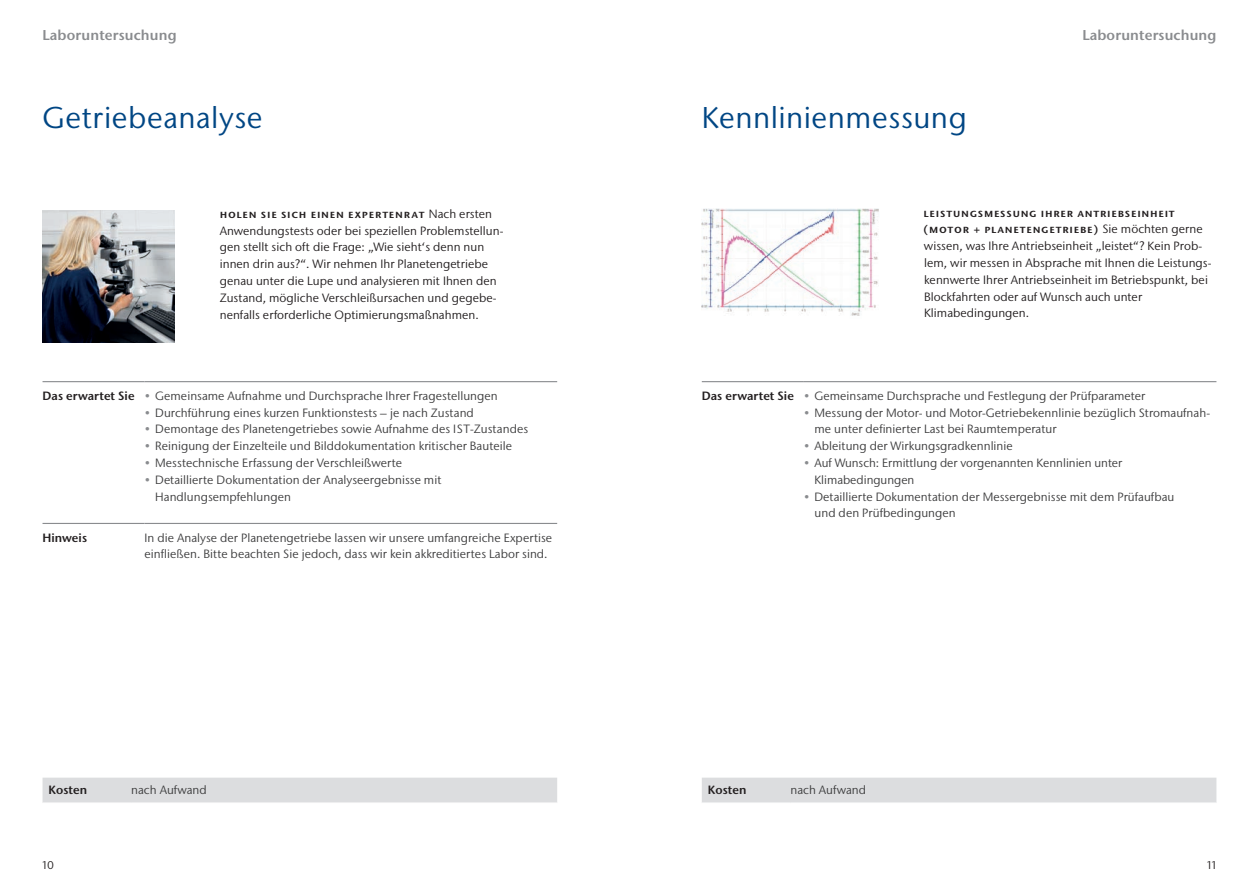
<style>
.page{position:relative;width:1259px;height:893px;background:#fff}
.page>*{position:absolute;margin:0;border:0;box-sizing:border-box;transform-origin:0 0}
.t1{font:30px "Stone Sans IIITC Std";letter-spacing:.015em;color:#004684}
.t2{font:600 14.25px "Stone Sans IIITC Std";letter-spacing:.01em;color:#8a8c8f}
.t3{font:12px/16.8px "Stone Sans IIITC Std";letter-spacing:.005em;color:#3e3e3f}
.t4{font:12px/16.8px "Stone Sans IIITC Std";letter-spacing:.005em;color:#231f20}
.t5{font:600 12px "Stone Sans IIITC Std";letter-spacing:.005em;color:#231f20}
.t6{font:600 11.25px/16.8px "Stone Sans IIITC Std";letter-spacing:.065em;color:#231f20}
.t7{font:11.25px "Stone Sans IIITC Std";color:#231f20}
.s1{font-weight:600;font-size:11.25px}
.s2{font-weight:600;color:#231f20}
.s3{color:#8a8c8f}
</style>
<div class="page">
<img style="left:43px;top:210px;width:131px;height:132px">
<img style="left:702px;top:208px;width:177px;height:108px">
<hr style="left:43px;top:381px;width:102px;height:1px;background:#8a8c8f">
<hr style="left:145px;top:381px;width:412px;height:1px;background:#8a8c8f">
<hr style="left:43px;top:523px;width:102px;height:1px;background:#8a8c8f">
<hr style="left:145px;top:523px;width:412px;height:1px;background:#8a8c8f">
<div style="left:43px;top:778px;width:514px;height:24px;background:#dcdddf"></div>
<hr style="left:702px;top:381px;width:102px;height:1px;background:#8a8c8f">
<hr style="left:804px;top:381px;width:412px;height:1px;background:#8a8c8f">
<div style="left:702px;top:778px;width:514px;height:24px;background:#dcdddf"></div>
<p class="t2" style="left:43px;top:26px;width:136px">Laboruntersuchung</p>
<p class="t2" style="left:1082px;top:26px;width:136px">Laboruntersuchung</p>
<h1 class="t1" style="left:43px;top:99px;width:222px">Getriebeanalyse</h1>
<h1 class="t1" style="left:702px;top:99px;width:266px">Kennlinienmessung</h1>
<p class="t4" style="left:220px;top:205px;width:285px;text-indent:199px"><span class="s1">T</span> Nach ersten Anwendungstests oder bei speziellen Problemstellun&shy;gen stellt sich oft die Frage: „Wie sieht‘s denn nun innen drin aus?“. Wir nehmen Ihr Planetengetriebe genau unter die Lupe und analysieren mit Ihnen den Zustand, mögliche Verschleißursachen und gegebe&shy;nenfalls erforderliche Optimierungsmaßnahmen.</p>
<p class="t6" style="left:220px;top:205px;width:184px">HOLEN SI E SICH EIN EN EXPERTENRA</p>
<p class="t6" style="left:923px;top:204px;width:251px">Leistungsmessung I HRER Antriebseinheit (Motor + Planetenget</p>
<p class="t4" style="left:924px;top:221px;width:289px;text-indent:138px"><span class="s1">rie be )</span> Sie möchten gerne wissen, was Ihre Antriebseinheit „leistet“? Kein Prob&shy;lem, wir messen in Absprache mit Ihnen die Leistungs&shy;kennwerte Ihrer Antriebseinheit im Betriebspunkt, bei Blockfahrten oder auf Wunsch auch unter Klimabedingungen.</p>
<p class="t3" style="left:43px;top:387px;width:457px"><span class="s2">Das erwartet Sie</span> <span class="s3">•</span> Gemeinsame Aufnahme und Durchsprache Ihrer Fragestellungen</p>
<p class="t3" style="left:145px;top:404px;width:331px"><span class="s3">•</span> Durchführung eines kurzen Funktionstests – je nach Zustand</p>
<p class="t3" style="left:145px;top:421px;width:385px"><span class="s3">•</span> Demontage des Planetengetriebes sowie Aufnahme des IST-Zustandes</p>
<p class="t3" style="left:145px;top:438px;width:369px"><span class="s3">•</span> Reinigung der Einzelteile und Bilddokumentation kritischer Bauteile</p>
<p class="t3" style="left:145px;top:454px;width:259px"><span class="s3">•</span> Messtechnische Erfassung der Verschleißwerte</p>
<p class="t3" style="left:155px;top:471px;width:288px;text-indent:-11px"><span class="s3">•</span> Detaillierte Dokumentation der Analyseergebnisse mit<br>Handlungsempfehlungen</p>
<p class="t5" style="left:43px;top:530px;width:46px">Hinweis</p>
<p class="t3" style="left:145px;top:529px;width:409px">In die Analyse der Planetengetriebe lassen wir unsere umfangreiche Expertise einfließen. Bitte beachten Sie jedoch, dass wir kein akkreditiertes Labor sind.</p>
<p class="t3" style="left:702px;top:387px;width:445px"><span class="s2">Das erwartet Sie</span> <span class="s3">•</span> Gemeinsame Durchsprache und Festlegung der Prüfparameter</p>
<p class="t3" style="left:814px;top:404px;width:397px;text-indent:-11px"><span class="s3">•</span> Messung der Motor- und Motor-Getriebekennlinie bezüglich Stromaufnah&shy;me unter definierter Last bei Raumtemperatur</p>
<p class="t3" style="left:804px;top:438px;width:210px"><span class="s3">•</span> Ableitung der Wirkungsgradkennlinie</p>
<p class="t3" style="left:814px;top:454px;width:309px;text-indent:-11px"><span class="s3">•</span> Auf Wunsch: Ermittlung der vorgenannten Kennlinien unter<br>Klimabedingungen</p>
<p class="t3" style="left:814px;top:488px;width:361px;text-indent:-11px"><span class="s3">•</span> Detaillierte Dokumentation der Messergebnisse mit dem Prüfaufbau und den Prüfbedingungen</p>
<p class="t5" style="left:49px;top:782px;width:40px">Kosten</p>
<p class="t3" style="left:131px;top:781px;width:77px">nach Aufwand</p>
<p class="t5" style="left:708px;top:782px;width:40px">Kosten</p>
<p class="t3" style="left:790px;top:781px;width:77px">nach Aufwand</p>
<p class="t7" style="left:43px;top:858px;width:13px">10</p>
<p class="t7" style="left:1207px;top:858px;width:11px">11</p>
</div>
